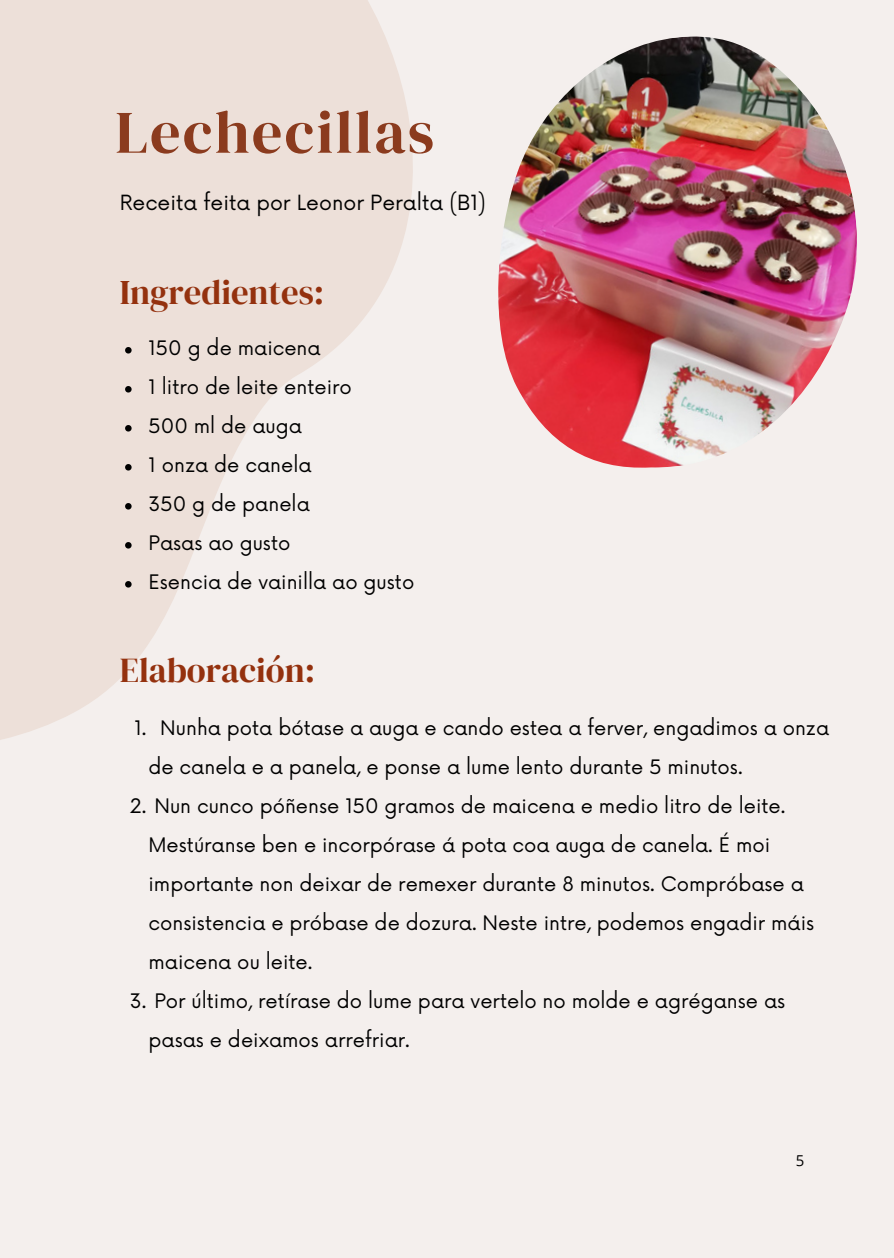
<style>
.page{position:relative;width:894px;height:1258px;background:#fff}
.page>*{position:absolute;margin:0;border:0;box-sizing:border-box;transform-origin:0 0}
.t1{font:60.3px "DM Serif Display";letter-spacing:.035em;color:#8b3b1e}
.t2{font:34.5px "DM Serif Display";color:#94310e}
.t3{font:20.4px "Now";color:#000}
.t4{font:19.5px/39px "Now";color:#000}
.t5{font:15px "Open Sans";color:#000}
</style>
<div class="page">
<div style="left:0;top:0;width:893px;height:1258px;background:#f4efed"></div>
<svg style="left:0;top:0;width:413px;height:740px;fill:#ede0d9"></svg>
<img style="left:498px;top:36px;width:359px;height:432px">
<svg style="left:125px;top:347px;width:6px;height:6px"></svg>
<svg style="left:125px;top:386px;width:6px;height:6px"></svg>
<svg style="left:125px;top:425px;width:6px;height:6px"></svg>
<svg style="left:125px;top:464px;width:6px;height:6px"></svg>
<svg style="left:125px;top:503px;width:6px;height:6px"></svg>
<svg style="left:125px;top:542px;width:6px;height:6px"></svg>
<svg style="left:125px;top:581px;width:6px;height:6px"></svg>
<p class="t1" style="left:115px;top:90px;width:320px">Lechecillas</p>
<p class="t3" style="left:120px;top:192px;width:367px">Receita feita por Leonor Peralta (B1)</p>
<p class="t2" style="left:120px;top:268px;width:206px">Ingredientes:</p>
<p class="t4" style="left:148px;top:330px;width:174px">150 g de maicena</p>
<p class="t4" style="left:148px;top:369px;width:205px">1 litro de leite enteiro</p>
<p class="t4" style="left:148px;top:408px;width:155px">500 ml de auga</p>
<p class="t4" style="left:148px;top:447px;width:164px">1 onza de canela</p>
<p class="t4" style="left:148px;top:486px;width:163px">350 g de panela</p>
<p class="t4" style="left:148px;top:525px;width:143px">Pasas ao gusto</p>
<p class="t4" style="left:148px;top:564px;width:267px">Esencia de vainilla ao gusto</p>
<p class="t2" style="left:120px;top:646px;width:197px">Elaboración:</p>
<h1 class="t4" style="left:148px;top:709px;width:682px;text-indent:12px">Nunha pota bótase a auga e cando estea a ferver, engadimos a onza de canela e a panela, e ponse a lume lento durante 5 minutos.</h1>
<p class="t4" style="left:134px;top:709px;width:14px">1.</p>
<h2 class="t4" style="left:148px;top:787px;width:667px;text-indent:-19px">2. Nun cunco póñense 150 gramos de maicena e medio litro de leite.<br>Mestúranse ben e incorpórase á pota coa auga de canela. É moi importante non deixar de remexer durante 8 minutos. Compróbase a consistencia e próbase de dozura. Neste intre, podemos engadir máis maicena ou leite.</h2>
<h2 class="t4" style="left:148px;top:982px;width:638px;text-indent:-19px">3. Por último, retírase do lume para vertelo no molde e agréganse as pasas e deixamos arrefriar.</h2>
<p class="t5" style="left:795px;top:1150px;width:10px">5</p>
</div>
